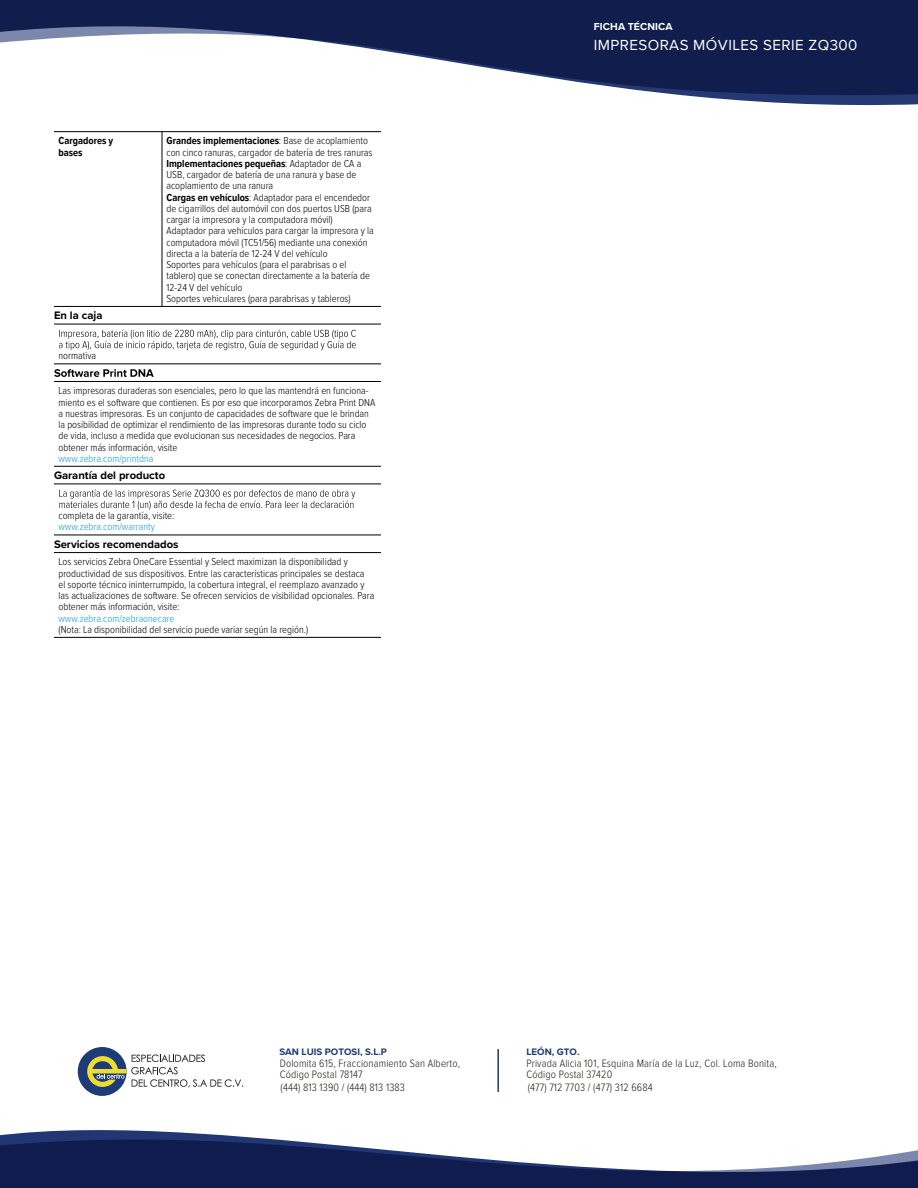
<style>
.page{position:relative;width:918px;height:1188px;background:#fff}
.page>*{position:absolute;margin:0;border:0;box-sizing:border-box;transform-origin:0 0}
.t1{font:15.15px "Proxima Nova";letter-spacing:.03em;color:#fff}
.t2{font:700 11.25px "Proxima Nova";color:#000}
.t3{font:300 11.1px/11.1px "Proxima Nova Cond";letter-spacing:.01em;color:#21221d}
.t4{font:300 11.1px/11.1px "Proxima Nova Cond";letter-spacing:.01em;color:#1f221c}
.t5{font:300 10.5px/11.2px "Proxima Nova Cond";color:#000}
.t6{font:300 10.5px "Proxima Nova Cond";color:#1a9bd2}
.t7{font:700 10.5px/11.2px "Proxima Nova Cond";color:#000}
.t8{font:700 10.5px "Proxima Nova";letter-spacing:.01em;color:#fff}
.t9{font:700 9.75px "Proxima Nova";color:#213d77}
.t10{font:700 9.75px "Proxima Nova";color:#1d3b76}
.s1{font-weight:700}
</style>
<div class="page">
<hr style="left:54px;top:131px;width:108px;height:1px;background:#000">
<hr style="left:162px;top:131px;width:219px;height:1px;background:#000">
<hr style="left:162px;top:132px;width:1px;height:174px;background:#000">
<hr style="left:54px;top:306px;width:108px;height:1px;background:#000">
<hr style="left:162px;top:306px;width:219px;height:1px;background:#000">
<hr style="left:54px;top:324px;width:327px;height:1px;background:#000">
<hr style="left:54px;top:364px;width:327px;height:1px;background:#000">
<svg style="left:59px;top:330px;width:297px;height:20px"></svg>
<svg style="left:54px;top:369px;width:100px;height:8px"></svg>
<hr style="left:54px;top:381px;width:327px;height:1px;background:#000">
<hr style="left:54px;top:466px;width:327px;height:1px;background:#000">
<hr style="left:54px;top:484px;width:327px;height:1px;background:#000">
<hr style="left:54px;top:535px;width:327px;height:1px;background:#000">
<svg style="left:59px;top:489px;width:296px;height:21px"></svg>
<hr style="left:54px;top:552px;width:327px;height:1px;background:#000">
<hr style="left:54px;top:637px;width:327px;height:1px;background:#000">
<svg style="left:681px;top:95px;width:237px;height:11px;fill:#243973"></svg>
<svg style="left:0;top:0;width:918px;height:95px;fill:#111e4d"></svg>
<svg style="left:0;top:1130px;width:282px;height:10px;fill:#213773"></svg>
<svg style="left:0;top:1140px;width:918px;height:48px;fill:#0f1c4d"></svg>
<div style="left:78px;top:1047px;width:49px;height:49px;background:#1d3b76;border-radius:50%"></div>
<svg style="left:87px;top:1055px;width:156px;height:41px"></svg>
<hr style="left:497px;top:1049px;width:2px;height:43px;background:#1d3b76">
<p class="t7" style="left:58px;top:135px;width:56px">Cargadores y bases</p>
<p class="t5" style="left:167px;top:136px;width:209px"><span class="s1">Grandes implementaciones</span>: Base de acoplamiento con cinco ranuras, cargador de batería de tres ranuras <span class="s1">Implementaciones pequeñas</span>: Adaptador de CA a USB, cargador de batería de una ranura y base de acoplamiento de una ranura<br><span class="s1">Cargas en vehículos</span>: Adaptador para el encendedor de cigarrillos del automóvil con dos puertos USB (para cargar la impresora y la computadora móvil)<br>Adaptador para vehículos para cargar la impresora y la computadora móvil (TC51/56) mediante una conexión directa a la batería de 12-24 V del vehículo<br>Soportes para vehículos (para el parabrisas o el tablero) que se conectan directamente a la batería de 12-24 V del vehículo<br>Soportes vehiculares (para parabrisas y tableros)</p>
<p class="t2" style="left:54px;top:307px;width:50px">En la caja</p>
<p class="t5" style="left:58px;top:351px;width:39px">normativa</p>
<p class="t5" style="left:58px;top:386px;width:318px">Las impresoras duraderas son esenciales, pero lo que las mantendrá en funciona&shy;miento es el software que contienen. Es por eso que incorporamos Zebra Print DNA a nuestras impresoras. Es un conjunto de capacidades de software que le brindan la posibilidad de optimizar el rendimiento de las impresoras durante todo su ciclo de vida, incluso a medida que evolucionan sus necesidades de negocios. Para obtener más información, visite</p>
<p class="t6" style="left:58px;top:453px;width:96px">www.zebra.com/printdna</p>
<p class="t2" style="left:54px;top:467px;width:113px">Garantía del producto</p>
<p class="t5" style="left:58px;top:511px;width:117px">completa de la garantía, visite:</p>
<p class="t6" style="left:58px;top:522px;width:98px">www.zebra.com/warranty</p>
<p class="t2" style="left:54px;top:536px;width:126px">Servicios recomendados</p>
<p class="t5" style="left:58px;top:557px;width:317px">Los servicios Zebra OneCare Essential y Select maximizan la disponibilidad y productividad de sus dispositivos. Entre las características principales se destaca<br>el soporte técnico ininterrumpido, la cobertura integral, el reemplazo avanzado y las actualizaciones de software. Se ofrecen servicios de visibilidad opcionales. Para obtener más información, visite:</p>
<p class="t6" style="left:58px;top:613px;width:117px">www.zebra.com/zebraonecare</p>
<p class="t5" style="left:59px;top:624px;width:251px">(Nota: La disponibilidad del servicio puede variar según la región.)</p>
<p class="t8" style="left:594px;top:19px;width:80px">FICHA TÉCNICA</p>
<h1 class="t1" style="left:594px;top:33px;width:265px">IMPRESORAS MÓVILES SERIE ZQ300</h1>
<p class="t9" style="left:279px;top:1041px;width:109px">SAN LUIS POTOSI, S.L.P</p>
<p class="t3" style="left:280px;top:1055px;width:182px">Dolomita 615, Fraccionamiento San Alberto,<br>Código Postal 78147</p>
<p class="t3" style="left:281px;top:1079px;width:126px">(444) 813 1390 / (444) 813 1383</p>
<p class="t10" style="left:279px;top:1044px;width:109px">SAN LUIS POTOSI, S.L.P</p>
<p class="t4" style="left:280px;top:1058px;width:182px">Dolomita 615, Fraccionamiento San Alberto,<br>Código Postal 78147</p>
<p class="t4" style="left:281px;top:1082px;width:126px">(444) 813 1390 / (444) 813 1383</p>
<p class="t9" style="left:527px;top:1041px;width:54px">LEÓN, GTO.</p>
<p class="t3" style="left:528px;top:1079px;width:131px">(477) 325 2953 / (477) 312 6684</p>
<p class="t10" style="left:527px;top:1044px;width:54px">LEÓN, GTO.</p>
<p class="t4" style="left:528px;top:1082px;width:126px">(477) 712 7703 / (477) 312 6684</p>
<p class="t3" style="left:527px;top:1055px;width:252px">Privada Alicia 101, Esquina María de la Luz, Col. Loma Bonita,<br>Código Postal 37420</p>
<p class="t4" style="left:527px;top:1058px;width:252px">Privada Alicia 101, Esquina María de la Luz, Col. Loma Bonita,<br>Código Postal 37420</p>
</div>
